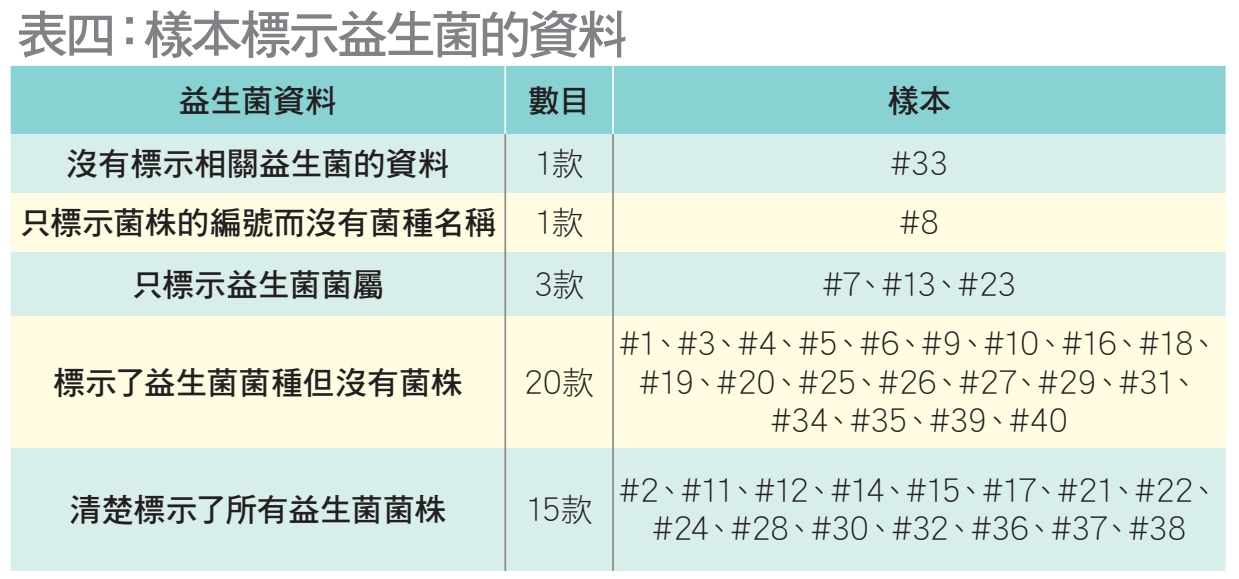
<style>
.page{position:relative;width:1239px;height:579px;background:#fff}
.page>*{position:absolute;margin:0;border:0;box-sizing:border-box;transform-origin:0 0}
.t1{font:52px "DF Hei HK W7";letter-spacing:-.07em;color:#808285}
.t2{font:32px/38.4px "DF Hei HK W3";letter-spacing:-.03em;color:#231f20;text-align:center}
.t3{font:32px "DF Hei HK W7";letter-spacing:-.005em;color:#231f20}
.s1{font-family:"DF Hei HK W3"}
</style>
<div class="page">
<div style="left:11px;top:66px;width:1214px;height:68px;background:#89d2d3"></div>
<div style="left:11px;top:134px;width:1214px;height:437px;background:#d8eeeb"></div>
<svg style="left:11px;top:193px;width:1214px;height:255px;background:#f5f8e3"></svg>
<hr style="left:504px;top:66px;width:2px;height:68px;background:#fff">
<hr style="left:612px;top:66px;width:2px;height:68px;background:#fff">
<hr style="left:504px;top:134px;width:2px;height:59px;background:#8d8988">
<hr style="left:612px;top:134px;width:2px;height:59px;background:#8d8988">
<hr style="left:504px;top:193px;width:2px;height:59px;background:#8d8988">
<hr style="left:612px;top:193px;width:2px;height:59px;background:#8d8988">
<hr style="left:504px;top:252px;width:2px;height:64px;background:#8d8988">
<hr style="left:612px;top:252px;width:2px;height:64px;background:#8d8988">
<hr style="left:504px;top:316px;width:2px;height:132px;background:#8d8988">
<hr style="left:612px;top:316px;width:2px;height:132px;background:#8d8988">
<hr style="left:504px;top:448px;width:2px;height:123px;background:#8d8988">
<hr style="left:612px;top:448px;width:2px;height:123px;background:#8d8988">
<p class="t1" style="left:16px;top:7px;width:613px">表四：樣本標示益生菌的資料</p>
<p class="t3" style="left:179px;top:83px;width:160px">益生菌資料</p>
<p class="t3" style="left:528px;top:83px;width:64px">數目</p>
<p class="t3" style="left:887px;top:83px;width:65px">樣本</p>
<p class="t3" style="left:66px;top:147px;width:385px">沒有標示相關益生菌的資料</p>
<p class="t2" style="left:534px;top:144px;width:51px">1款</p>
<p class="t2" style="left:890px;top:144px;width:60px">#33</p>
<p class="t3" style="left:20px;top:206px;width:565px">只標示菌株的編號而沒有菌種名稱 <span class="s1">1款</span></p>
<p class="t2" style="left:899px;top:203px;width:42px">#8</p>
<p class="t3" style="left:132px;top:267px;width:254px">只標示益生菌菌屬</p>
<p class="t2" style="left:533px;top:265px;width:52px">3款</p>
<p class="t2" style="left:822px;top:265px;width:196px">#7、#13、#23</p>
<p class="t3" style="left:53px;top:365px;width:411px">標示了益生菌菌種但沒有菌株</p>
<p class="t2" style="left:524px;top:363px;width:71px">20款</p>
<p class="t3" style="left:69px;top:492px;width:378px">清楚標示了所有益生菌菌株</p>
<p class="t2" style="left:525px;top:490px;width:69px">15款</p>
<p class="t2" style="left:618px;top:324px;width:602px">#1、#3、#4、#5、#6、#9、#10、#16、#18、#19、#20、#25、#26、#27、#29、#31、#34、#35、#39、#40</p>
<p class="t2" style="left:618px;top:471px;width:602px">#2、#11、#12、#14、#15、#17、#21、#22、#24、#28、#30、#32、#36、#37、#38</p>
</div>
